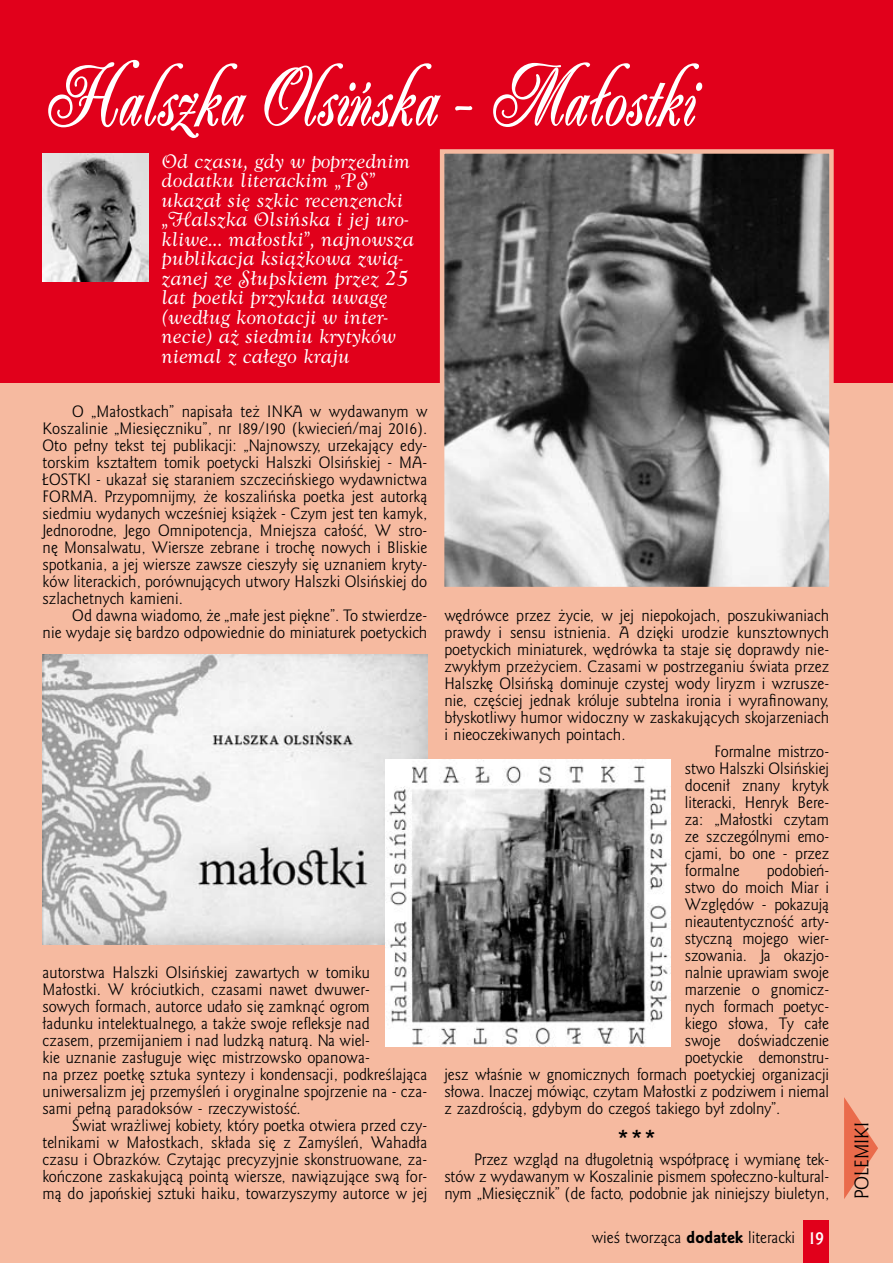
<style>
.page{position:relative;width:893px;height:1263px;background:#f6baa0}
.page>*{position:absolute;margin:0;border:0;box-sizing:border-box;transform-origin:0 0}
.t1{font:700 85.8px "Ailanthus EFN";color:#fff;scale:.77 1}
.t2{font:700 21px "Goldy EFN";color:#000}
.t3{font:18px/19.5px "Goldy Swash EFN";color:#fff}
.t4{font:18px "Goldy EFN";color:#000}
.t5{font:15px/17px "Goldy EFN";letter-spacing:.01em;color:#000;text-align:justify}
.t6{font:15px "Goldy EFN";letter-spacing:-.015em;color:#000}
.s1{font-family:"Goldy EFN Heavy"}
.s2{font-weight:700;font-size:16.5px;color:#fff}
</style>
<div class="page">
<svg style="left:844px;top:1097px;width:34px;height:102px"></svg>
<div style="left:0;top:0;width:893px;height:383px;background:#e1001b"></div>
<img style="left:43px;top:154px;width:106px;height:127px">
<img style="left:43px;top:655px;width:384px;height:289px">
<img style="left:386px;top:759px;width:285px;height:287px">
<svg style="left:439px;top:149px;width:395px;height:438px;background:#848281"></svg>
<div style="left:804px;top:1220px;width:25px;height:43px;background:#e1001b"></div>
<h1 class="t1" style="left:43px;top:50px;width:846px">Halszka Olsińska - Małostki</h1>
<p class="t3" style="left:161px;top:152px;width:254px">Od czasu, gdy w poprzednim dodatku literackim „PS” ukazał się szkic recenzencki „Halszka Olsińska i jej uro&shy;kliwe... małostki”, najnowsza publikacja książkowa zwią&shy;zanej ze Słupskiem przez 25 lat poetki przykuła uwagę (według konotacji w inter&shy;necie) aż siedmiu krytyków niemal z całego kraju</p>
<p class="t5" style="left:43px;top:403px;width:386px;text-indent:30px">O „Małostkach” napisała też I NKA w wydawanym w Koszalinie „Miesięczniku”, nr 189/190 (kwiecień/maj 2016).<br>Oto pełny tekst tej publikacji: „Najnowszy, urzekający edy&shy;torskim kształtem tomik poetycki Halszki Olsińskiej - MA-ŁOSTKI - ukazał się staraniem szczecińskiego wydawnictwa FORMA. Przypomnijmy, że koszalińska poetka jest autorką siedmiu wydanych wcześniej książek - Czym jest ten kamyk, Jednorodne, Jego Omnipotencja, Mniejsza całość, W stro&shy;nę Monsalwatu, Wiersze zebrane i trochę nowych i Bliskie spotkania, a jej wiersze zawsze cieszyły się uznaniem kryty&shy;ków literackich, porównujących utwory Halszki Olsińskiej do szlachetnych kamieni.</p>
<p class="t5" style="left:42px;top:607px;width:386px;text-align:right">Od dawna wiadomo, że „małe jest piękne”. To stwierdze-<br>nie wydaje się bardzo odpowiednie do miniaturek poetyckich</p>
<p class="t5" style="left:42px;top:965px;width:386px;text-align:left">autorstwa Halszki Olsińskiej zawartych w tomiku Małostki. W króciutkich, czasami nawet dwuwer-<br>sowych formach, autorce udało się zamknąć ogrom<br>ładunku intelektualnego, a także swoje refleksje nad<br>czasem, przemijaniem i nad ludzką naturą. Na wiel-<br>kie uznanie zasługuje więc mistrzowsko opanowa-<br>na przez poetkę sztuka syntezy i kondensacji, podkreślająca uniwersalizm jej przemyśleń i oryginalne spojrzenie na - cza&shy;sami pełną paradoksów - rzeczywistość.</p>
<p class="t5" style="left:42px;top:1118px;width:386px;text-indent:30px">Świat wrażliwej kobiety, który poetka otwiera przed czy&shy;telnikami w Małostkach, składa się z Zamyśleń, Wahadła czasu i Obrazków. Czytając precyzyjnie skonstruowane, za&shy;kończone zaskakującą pointą wiersze, nawiązujące swą for&shy;mą do japońskiej sztuki haiku, towarzyszymy autorce w jej</p>
<p class="t5" style="left:444px;top:607px;width:386px">wędrówce przez życie, w jej niepokojach, poszukiwaniach</p>
<p class="t5" style="left:444px;top:624px;width:386px">prawdy i sensu istnienia. A dzięki urodzie kunsztownych</p>
<p class="t5" style="left:444px;top:641px;width:386px">poetyckich miniaturek, wędrówka ta staje się doprawdy nie-</p>
<p class="t5" style="left:444px;top:658px;width:386px">zwykłym przeżyciem. Czasami w postrzeganiu świata przez</p>
<p class="t5" style="left:444px;top:675px;width:386px">Halszkę Olsińską dominuje czystej wody liryzm i wzrusze-</p>
<p class="t5" style="left:444px;top:692px;width:386px">nie, częściej jednak króluje subtelna ironia i wyrafinowany,</p>
<p class="t5" style="left:444px;top:709px;width:386px">błyskotliwy humor widoczny w zaskakujących skojarzeniach</p>
<p class="t5" style="left:444px;top:726px;width:183px">i nieoczekiwanych pointach.</p>
<p class="t5" style="left:715px;top:743px;width:116px">Formalne mistrzo-</p>
<p class="t5" style="left:685px;top:760px;width:146px">stwo Halszki Olsińskiej</p>
<p class="t5" style="left:685px;top:777px;width:146px">docenił znany krytyk</p>
<p class="t5" style="left:685px;top:794px;width:146px">literacki, Henryk Bere-</p>
<p class="t5" style="left:685px;top:811px;width:146px">za: „Małostki czytam</p>
<p class="t5" style="left:685px;top:829px;width:146px">ze szczególnymi emo-</p>
<p class="t5" style="left:685px;top:846px;width:146px">cjami, bo one - przez</p>
<p class="t5" style="left:685px;top:863px;width:56px">formalne</p>
<p class="t6" style="left:767px;top:861px;width:64px">podobień-</p>
<p class="t5" style="left:685px;top:880px;width:146px">stwo do moich Miar i</p>
<p class="t5" style="left:685px;top:897px;width:146px">Względów - pokazują</p>
<p class="t5" style="left:685px;top:914px;width:146px">nieautentyczność arty-</p>
<p class="t5" style="left:685px;top:931px;width:146px">styczną mojego wier-</p>
<p class="t5" style="left:685px;top:948px;width:146px">szowania. Ja okazjo-</p>
<p class="t5" style="left:685px;top:965px;width:146px">nalnie uprawiam swoje</p>
<p class="t5" style="left:685px;top:982px;width:146px">marzenie o gnomicz-</p>
<p class="t5" style="left:685px;top:999px;width:146px">nych formach poetyc-</p>
<p class="t5" style="left:685px;top:1016px;width:146px">kiego słowa, Ty całe</p>
<p class="t5" style="left:685px;top:1033px;width:146px">swoje doświadczenie</p>
<p class="t5" style="left:685px;top:1050px;width:146px">poetyckie demonstru-</p>
<p class="t5" style="left:444px;top:1067px;width:386px">jesz właśnie w gnomicznych formach poetyckiej organizacji</p>
<p class="t5" style="left:444px;top:1084px;width:386px">słowa. I naczej mówiąc, czytam Małostki z podziwem i niemal</p>
<p class="t5" style="left:444px;top:1101px;width:338px">z zazdrością, gdybym do czegoś takiego był zdolny”.</p>
<h2 class="t2" style="left:617px;top:1125px;width:40px">***</h2>
<p class="t5" style="left:444px;top:1152px;width:386px;text-indent:30px">Przez wzgląd na długoletnią współpracę i wymianę tek&shy;stów z wydawanym w Koszalinie pismem społeczno-kultural&shy;nym „Miesięcznik” (de facto, podobnie jak niniejszy biuletyn,</p>
<p class="t5" style="left:592px;top:1230px;width:234px">wieś tworząca <span class="s1">dodatek</span> literacki <span class="s2">19</span></p>
<p class="t4" style="left:851px;top:1199px;width:79px;rotate:-90deg">polemiki</p>
</div>
